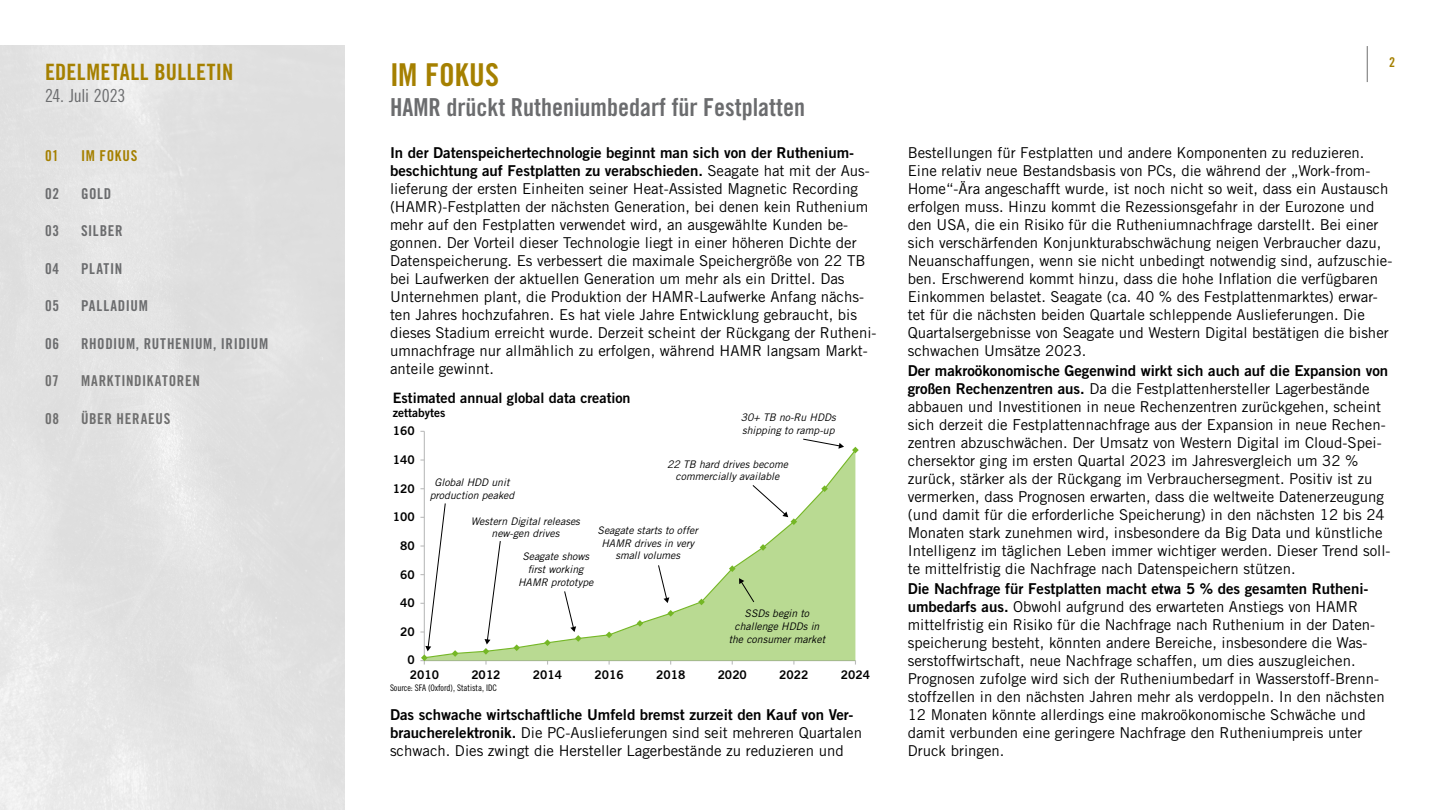
<style>
.page{position:relative;width:1440px;height:810px;background:#fff}
.page>*{position:absolute;margin:0;border:0;box-sizing:border-box;transform-origin:0 0}
.t1{font:31.5px "Trade Gothic LT Pro Bd Cn 20";letter-spacing:-.005em;color:#a58000}
.t2{font:24.75px "Trade Gothic LT Pro Bd Cn 20";color:#6b6c6e}
.t3{font:22.5px "Trade Gothic LT Pro Bd Cn 20";letter-spacing:.02em;color:#a58000}
.t4{font:18px "Trade Gothic LT Pro Cn 18";letter-spacing:-.01em;color:#6b6c6e}
.t5{font:15px/18px "Trade Gothic LT Pro";color:#000}
.t6{font:15px/18px "Trade Gothic LT Pro Bd 2";color:#000}
.t7{font:15px "Trade Gothic LT Pro Bd Cn 20";letter-spacing:.045em;color:#6b6c6e}
.t8{font:15px "Trade Gothic LT Pro Bd Cn 20";letter-spacing:.05em;color:#6e6e6e}
.t9{font:15px "Trade Gothic LT Pro Bd Cn 20";letter-spacing:.045em;color:#a58000}
.t10{font:14.33px "Trade Gothic LT Std Bd 2";color:#000}
.t11{font:13.5px "Trade Gothic LT Pro Bd Cn 20";color:#a58000}
.t12{font:11.93px "Trade Gothic LT Std Bd 2";color:#000}
.t13{font:italic 10.43px/12.5px "Trade Gothic LT Std";color:#000;text-align:center}
.t14{font:9px "Trade Gothic LT Std Cn 18";color:#000}
.s1{font-family:"Trade Gothic LT Pro"}
.s2{font-family:"Trade Gothic LT Pro Bd 2"}
</style>
<div class="page">
<hr style="left:1367px;top:46px;width:1px;height:36px;background:#6e6e6e">
<hr style="left:424px;top:431px;width:1px;height:230px;background:#bbbcbc">
<svg style="left:423px;top:448px;width:433px;height:211px"></svg>
<svg style="left:452px;top:650px;width:6px;height:7px"></svg>
<svg style="left:513px;top:644px;width:7px;height:7px"></svg>
<svg style="left:544px;top:639px;width:7px;height:7px"></svg>
<svg style="left:606px;top:632px;width:6px;height:6px"></svg>
<svg style="left:637px;top:620px;width:6px;height:7px"></svg>
<svg style="left:667px;top:610px;width:7px;height:7px"></svg>
<svg style="left:698px;top:599px;width:7px;height:6px"></svg>
<svg style="left:729px;top:565px;width:7px;height:7px"></svg>
<svg style="left:760px;top:544px;width:6px;height:7px"></svg>
<svg style="left:821px;top:485px;width:7px;height:7px"></svg>
<svg style="left:852px;top:447px;width:7px;height:6px"></svg>
<svg style="left:420px;top:503px;width:26px;height:162px"></svg>
<svg style="left:483px;top:540px;width:18px;height:115px"></svg>
<svg style="left:564px;top:591px;width:18px;height:51px"></svg>
<svg style="left:658px;top:564px;width:11px;height:39px"></svg>
<svg style="left:752px;top:484px;width:45px;height:41px"></svg>
<svg style="left:802px;top:438px;width:42px;height:11px"></svg>
<svg style="left:739px;top:578px;width:16px;height:25px"></svg>
<h3 class="t3" style="left:45px;top:58px;width:190px">EDELMETALL BULLETIN</h3>
<p class="t4" style="left:45px;top:85px;width:82px">24. Juli 2023</p>
<p class="t9" style="left:45px;top:147px;width:15px">01</p>
<p class="t9" style="left:81px;top:147px;width:58px">IM FOKUS</p>
<p class="t7" style="left:45px;top:184px;width:16px">02</p>
<p class="t7" style="left:81px;top:184px;width:32px">GOLD</p>
<p class="t7" style="left:45px;top:222px;width:16px">03</p>
<p class="t7" style="left:81px;top:222px;width:43px">SILBER</p>
<p class="t7" style="left:45px;top:259px;width:16px">04</p>
<p class="t7" style="left:81px;top:259px;width:43px">PLATIN</p>
<p class="t7" style="left:45px;top:297px;width:16px">05</p>
<p class="t7" style="left:81px;top:297px;width:68px">PALLADIUM</p>
<p class="t7" style="left:45px;top:334px;width:16px">06</p>
<p class="t7" style="left:81px;top:334px;width:189px">RHODIUM, RUTHENIUM, IRIDIUM</p>
<p class="t8" style="left:45px;top:372px;width:15px">07</p>
<p class="t8" style="left:81px;top:372px;width:120px">MARKTINDIKATOREN</p>
<p class="t8" style="left:45px;top:409px;width:16px">08</p>
<p class="t8" style="left:81px;top:409px;width:91px">ÜBER HERAEUS</p>
<h1 class="t1" style="left:390px;top:56px;width:111px">IM FOKUS</h1>
<h2 class="t2" style="left:390px;top:92px;width:417px">HAMR drückt Rutheniumbedarf für Festplatten</h2>
<p class="t6" style="left:390px;top:143px;width:481px">In der Datenspeichertechnologie beginnt man sich von der Ruthenium&shy;beschichtung auf Festplatten zu verabschieden. <span class="s1">Seagate hat mit der Aus-</span></p>
<p class="t5" style="left:390px;top:179px;width:488px">lieferung der ersten Einheiten seiner Heat-Assisted Magnetic Recording (HAMR)-Festplatten der nächsten Generation, bei denen kein Ruthenium mehr auf den Festplatten verwendet wird, an ausgewählte Kunden be&shy;gonnen. Der Vorteil dieser Technologie liegt in einer höheren Dichte der Datenspeicherung. Es verbessert die maximale Speichergröße von 22 TB bei Laufwerken der aktuellen Generation um mehr als ein Drittel. Das Unternehmen plant, die Produktion der HAMR-Laufwerke Anfang nächs&shy;ten Jahres hochzufahren. Es hat viele Jahre Entwicklung gebraucht, bis dieses Stadium erreicht wurde. Derzeit scheint der Rückgang der Rutheni&shy;umnachfrage nur allmählich zu erfolgen, während HAMR langsam Markt&shy;anteile gewinnt.</p>
<p class="t10" style="left:393px;top:389px;width:239px">Estimated annual global data creation</p>
<p class="t12" style="left:393px;top:406px;width:54px">zettabytes</p>
<p class="t12" style="left:393px;top:424px;width:23px">160</p>
<p class="t13" style="left:741px;top:412px;width:96px;text-align:left">30+ TB no-Ru HDDs shipping to ramp-up</p>
<p class="t12" style="left:393px;top:452px;width:23px">140</p>
<p class="t12" style="left:393px;top:481px;width:23px">120</p>
<p class="t12" style="left:393px;top:510px;width:23px">100</p>
<p class="t12" style="left:400px;top:538px;width:16px">80</p>
<p class="t12" style="left:400px;top:567px;width:16px">60</p>
<p class="t12" style="left:400px;top:596px;width:16px">40</p>
<p class="t12" style="left:400px;top:624px;width:16px">20</p>
<p class="t12" style="left:407px;top:653px;width:9px">0</p>
<p class="t13" style="left:667px;top:458px;width:122px">22 TB hard drives become commercially available</p>
<p class="t13" style="left:430px;top:476px;width:86px">Global HDD unit production peaked</p>
<p class="t13" style="left:471px;top:515px;width:110px">Western Digital releases new-gen drives</p>
<p class="t13" style="left:518px;top:551px;width:77px">Seagate shows first working<br>HAMR prototype</p>
<p class="t13" style="left:598px;top:524px;width:102px">Seagate starts to offer<br>HAMR drives in very small volumes</p>
<p class="t13" style="left:729px;top:608px;width:98px">SSDs begin to challenge HDDs in the consumer market</p>
<p class="t12" style="left:410px;top:668px;width:31px">2010</p>
<p class="t12" style="left:471px;top:668px;width:31px">2012</p>
<p class="t12" style="left:533px;top:668px;width:31px">2014</p>
<p class="t12" style="left:595px;top:668px;width:31px">2016</p>
<p class="t12" style="left:656px;top:668px;width:31px">2018</p>
<p class="t12" style="left:718px;top:668px;width:31px">2020</p>
<p class="t12" style="left:779px;top:668px;width:31px">2022</p>
<p class="t12" style="left:841px;top:668px;width:31px">2024</p>
<p class="t14" style="left:390px;top:682px;width:109px">Source: SFA (Oxford), Statista, IDC</p>
<p class="t6" style="left:390px;top:706px;width:465px">Das schwache wirtschaftliche Umfeld bremst zurzeit den Kauf von Ver-</p>
<p class="t5" style="left:390px;top:724px;width:474px"><span class="s2">braucherelektronik.</span> Die PC-Auslieferungen sind seit mehreren Quartalen schwach. Dies zwingt die Hersteller Lagerbestände zu reduzieren und</p>
<p class="t11" style="left:1389px;top:54px;width:7px">2</p>
<p class="t5" style="left:908px;top:143px;width:486px">Bestellungen für Festplatten und andere Komponenten zu reduzieren.<br>Eine relativ neue Bestandsbasis von PCs, die während der „Work-from-Home“-Ära angeschafft wurde, ist noch nicht so weit, dass ein Austausch erfolgen muss. Hinzu kommt die Rezessionsgefahr in der Eurozone und den USA, die ein Risiko für die Rutheniumnachfrage darstellt. Bei einer sich verschärfenden Konjunkturabschwächung neigen Verbraucher dazu, Neuanschaffungen, wenn sie nicht unbedingt notwendig sind, aufzuschie&shy;ben. Erschwerend kommt hinzu, dass die hohe Inflation die verfügbaren Einkommen belastet. Seagate (ca. 40 % des Festplattenmarktes) erwar&shy;tet für die nächsten beiden Quartale schleppende Auslieferungen. Die Quartalsergebnisse von Seagate und Western Digital bestätigen die bisher schwachen Umsätze 2023.</p>
<p class="t6" style="left:908px;top:361px;width:482px">Der makroökonomische Gegenwind wirkt sich auch auf die Expansion von</p>
<p class="t5" style="left:908px;top:380px;width:484px"><span class="s2">großen Rechenzentren aus.</span> Da die Festplattenhersteller Lagerbestände abbauen und Investitionen in neue Rechenzentren zurückgehen, scheint sich derzeit die Festplattennachfrage aus der Expansion in neue Rechen&shy;zentren abzuschwächen. Der Umsatz von Western Digital im Cloud-Spei&shy;chersektor ging im ersten Quartal 2023 im Jahresvergleich um 32 % zurück, stärker als der Rückgang im Verbrauchersegment. Positiv ist zu vermerken, dass Prognosen erwarten, dass die weltweite Datenerzeugung (und damit für die erforderliche Speicherung) in den nächsten 12 bis 24<br>Monaten stark zunehmen wird, insbesondere da Big Data und künstliche Intelligenz im täglichen Leben immer wichtiger werden. Dieser Trend soll&shy;te mittelfristig die Nachfrage nach Datenspeichern stützen.</p>
<p class="t6" style="left:908px;top:580px;width:462px">Die Nachfrage für Festplatten macht etwa 5 % des gesamten Rutheni-</p>
<p class="t5" style="left:908px;top:598px;width:479px"><span class="s2">umbedarfs aus.</span> Obwohl aufgrund des erwarteten Anstiegs von HAMR mittelfristig ein Risiko für die Nachfrage nach Ruthenium in der Daten&shy;speicherung besteht, könnten andere Bereiche, insbesondere die Was&shy;serstoffwirtschaft, neue Nachfrage schaffen, um dies auszugleichen.<br>Prognosen zufolge wird sich der Rutheniumbedarf in Wasserstoff-Brenn&shy;stoffzellen in den nächsten Jahren mehr als verdoppeln. In den nächsten 12 Monaten könnte allerdings eine makroökonomische Schwäche und damit verbunden eine geringere Nachfrage den Rutheniumpreis unter Druck bringen.</p>
</div>
